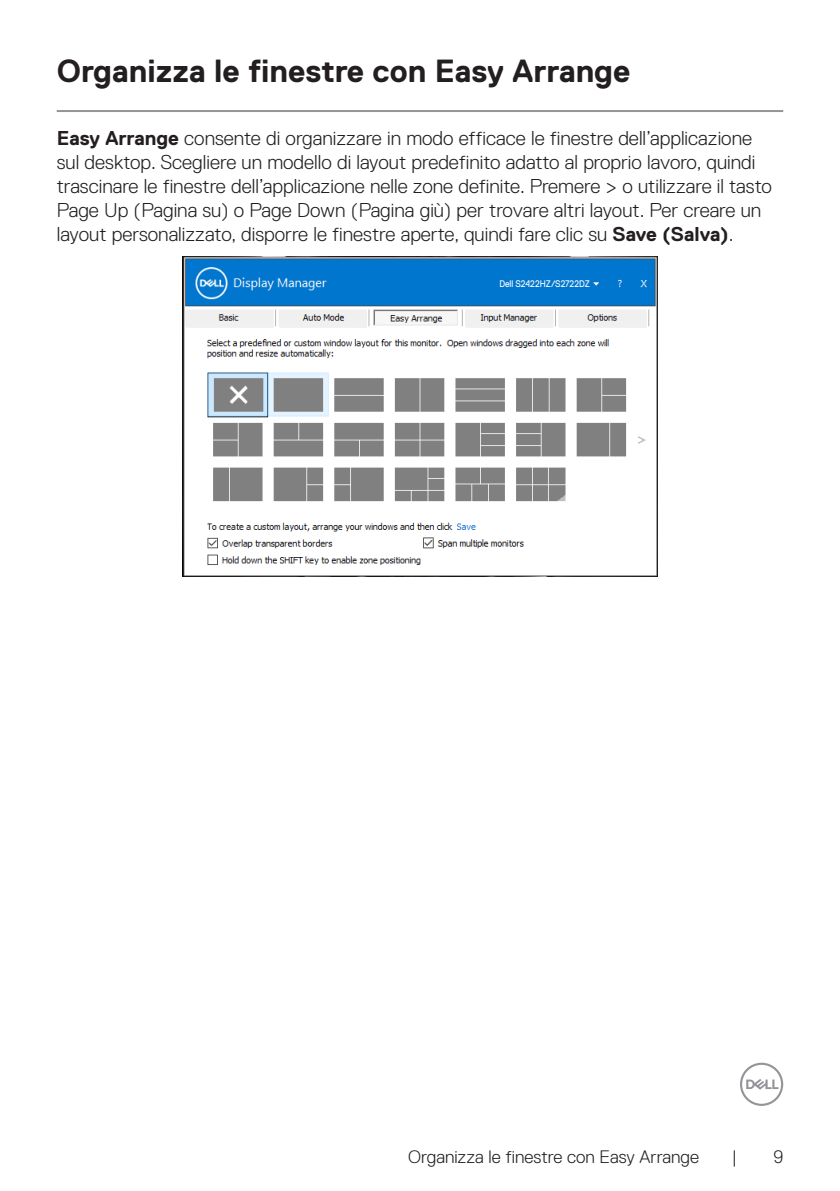
<style>
.page{position:relative;width:840px;height:1191px;background:#fff}
.page>*{position:absolute;margin:0;border:0;box-sizing:border-box;transform-origin:0 0}
.t1{font:700 32px "Dell Replica";color:#231f20}
.t2{font:300 20px/24px "Dell Replica";color:#231f20}
.t3{font:300 18px "Dell Replica";color:#231f20}
.t4{font:9.6px "Dell Replica";color:#fff;scale:.9 1}
.s1{font-weight:700}
</style>
<div class="page">
<svg style="left:740px;top:1062px;width:42px;height:44px"></svg>
<hr style="left:57px;top:110px;width:725px;height:2px;background:#939598">
<img style="left:182px;top:256px;width:475px;height:320px">
<div style="left:530px;top:276px;width:57px;height:13px;background:#0076ce"></div>
<img style="left:420px;top:535px;width:104px;height:19px">
<h1 class="t1" style="left:57px;top:53px;width:575px">Organizza le finestre con Easy Arrange</h1>
<p class="t2" style="left:57px;top:127px;width:716px"><span class="s1">Easy Arrange</span> consente di organizzare in modo efficace le finestre dell’applicazione sul desktop. Scegliere un modello di layout predefinito adatto al proprio lavoro, quindi trascinare le finestre dell’applicazione nelle zone definite. Premere &gt; o utilizzare il tasto Page Up (Pagina su) o Page Down (Pagina giù) per trovare altri layout. Per creare un layout personalizzato, disporre le finestre aperte, quindi fare clic su <span class="s1">Save (Salva)</span>.</p>
<p class="t4" style="left:499px;top:278px;width:102px">Dell S2422HZ/S2722DZ</p>
<p class="t3" style="left:408px;top:1146px;width:292px">Organizza le finestre con Easy Arrange</p>
<p class="t3" style="left:731px;top:1146px;width:7px">|</p>
<p class="t3" style="left:772px;top:1146px;width:11px">9</p>
</div>
